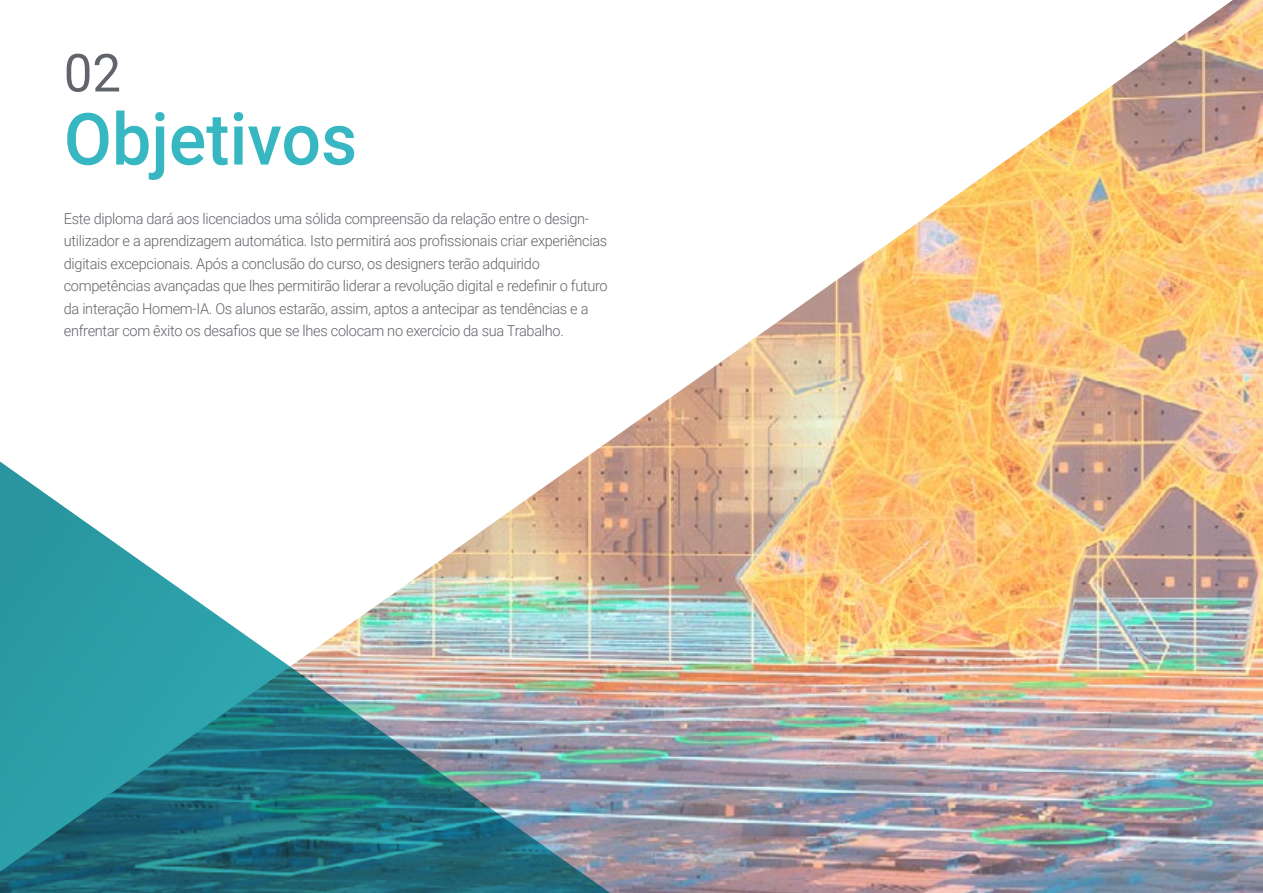
<style>
.page{position:relative;width:1263px;height:893px;background:#fff}
.page>*{position:absolute;margin:0;border:0;box-sizing:border-box;transform-origin:0 0}
.t1{font:500 72px "Roboto";color:#36b7c1}
.t2{font:52.5px "Roboto";color:#61646a}
.t3{font:300 15px/22.5px "Roboto";letter-spacing:-.02em;color:#61646a}
</style>
<div class="page">
<img style="left:602px;top:0;width:661px;height:893px">
<img style="left:0;top:446px;width:640px;height:447px">
<h2 class="t2" style="left:64px;top:36px;width:59px">02</h2>
<h1 class="t1" style="left:64px;top:89px;width:295px">Objetivos</h1>
<p class="t3" style="left:64px;top:207px;width:545px">Este diploma dará aos licenciados uma sólida compreensão da relação entre o design&shy;utilizador e a aprendizagem automática. Isto permitirá aos profissionais criar experiências digitais excepcionais. Após a conclusão do curso, os designers terão adquirido competências avançadas que lhes permitirão liderar a revolução digital e redefinir o futuro da interação Homem-IA. Os alunos estarão, assim, aptos a antecipar as tendências e a enfrentar com êxito os desafios que se lhes colocam no exercício da sua Trabalho.</p>
</div>
